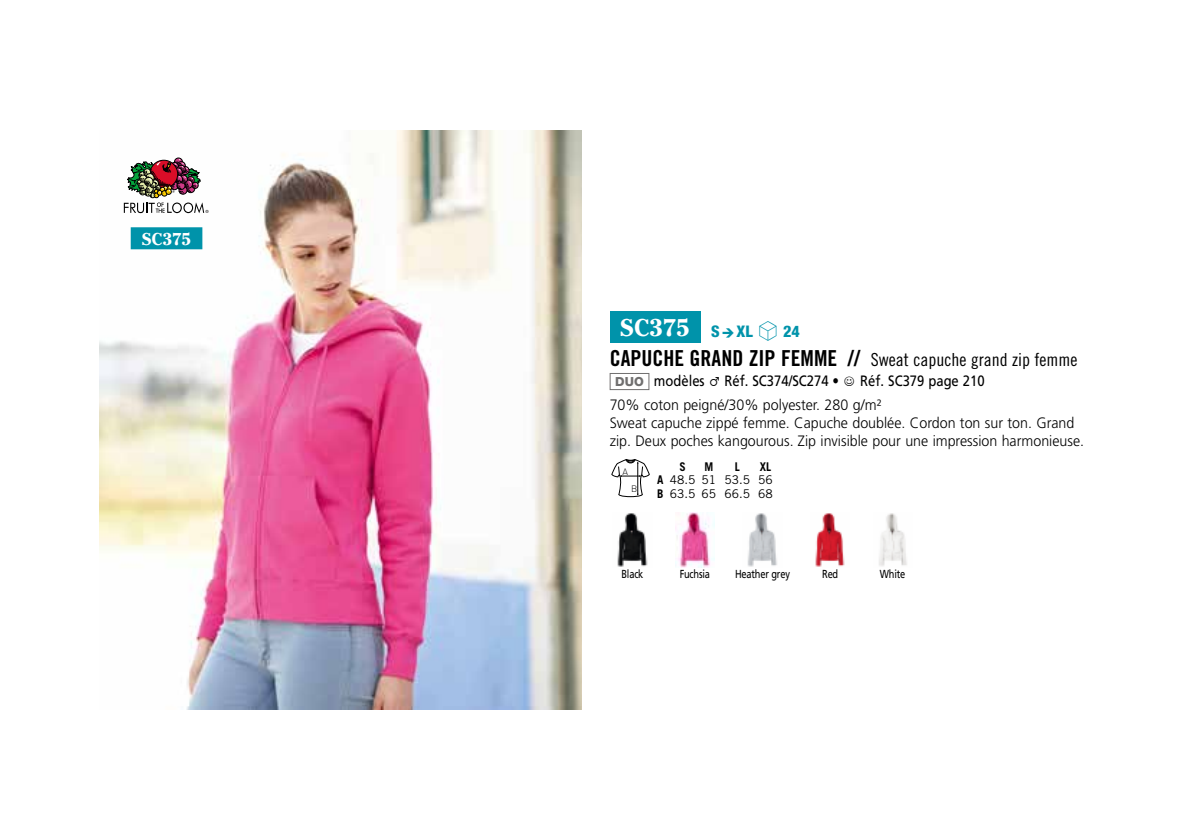
<style>
.page{position:relative;width:1191px;height:840px;background:#fff}
.page>*{position:absolute;margin:0;border:0;box-sizing:border-box;transform-origin:0 0}
.t1{font:700 24px "Cheltenham LT";color:#fff}
.t2{font:18px "Trade Gothic LT Cond Eighteen";color:#000}
.t3{font:700 17px "Cheltenham LT";color:#fff}
.t4{font:800 condensed 16px "Helvetica Neue LT";color:#0093aa}
.t5{font:300 15px/18px "Frutiger LT";color:#000;scale:.95 1}
.t6{font:15px/23.6px "Frutiger LT";color:#000;scale:.87 1}
.t7{font:12px/13.6px "Trade Gothic LT";color:#000}
.t8{font:700 12px "Trade Gothic LT";color:#000;scale:.95 1}
.t9{font:11.6px "Frutiger LT";letter-spacing:-.02em;color:#000;scale:.8 1}
.t10{font:300 9.2px "DIN";color:#000}
.s1{font-family:"Trade Gothic LT Bold Cond Twenty";font-size:22px}
.s2{font-family:"Helvetica Neue LT";font-weight:800;font-size:12.6px;color:#706f6f}
.s3{font-weight:300}
.s4{font-family:"Communications P06";font-weight:400;font-stretch:normal}
.s5{font-family:"Linotype Shapeshifter";font-weight:400;font-stretch:normal;font-size:26px}
.s6{font-weight:700}
</style>
<div class="page">
<img style="left:99px;top:130px;width:482px;height:579px">
<div style="left:609px;top:311px;width:91px;height:31px;background:#0093aa"></div>
<div style="left:609px;top:373px;width:40px;height:17px;border:1px solid #706f6f"></div>
<svg style="left:611px;top:459px;width:38px;height:37px"></svg>
<div style="left:174px;top:158px;width:9px;height:8px;border:1px solid #000;border-radius:50%"></div>
<svg style="left:124px;top:159px;width:85px;height:54px"></svg>
<div style="left:131px;top:227px;width:71px;height:22px;background:#0093aa"></div>
<img style="left:617px;top:513px;width:31px;height:54px">
<img style="left:675px;top:512px;width:39px;height:55px">
<img style="left:747px;top:513px;width:30px;height:54px">
<img style="left:815px;top:513px;width:30px;height:54px">
<img style="left:879px;top:513px;width:28px;height:53px">
<p class="t3" style="left:142px;top:228px;width:50px">SC375</p>
<h1 class="t1" style="left:620px;top:313px;width:71px">SC375</h1>
<p class="t2" style="left:609px;top:349px;width:469px"><span class="s1">CAPUCHE GRAND ZIP FEMME //</span> Sweat capuche grand zip femme</p>
<p class="t6" style="left:609px;top:369px;width:432px;text-indent:6px"><span class="s2">DUO</span> modèles ♂ Réf. SC374/SC274 • ☺ Réf. SC379 page 210<br><span class="s3">70% coton peigné/30% polyester. 280 g/m²</span></p>
<p class="t5" style="left:609px;top:414px;width:501px">Sweat capuche zippé femme. Capuche doublée. Cordon ton sur ton. Grand zip. Deux poches kangourous. Zip invisible pour une impression harmonieuse.</p>
<p class="t10" style="left:622px;top:466px;width:7px">A</p>
<p class="t10" style="left:631px;top:483px;width:8px">B</p>
<p class="t4" style="left:711px;top:321px;width:90px">S<span class="s4">a</span>XL <span class="s5">S</span> 24</p>
<p class="t8" style="left:679px;top:459px;width:8px">S</p>
<p class="t8" style="left:704px;top:459px;width:11px">M</p>
<p class="t8" style="left:734px;top:459px;width:7px">L</p>
<p class="t7" style="left:657px;top:459px;width:117px;text-indent:103px"><span class="s6">XL<br>A</span> 48.5 51 53.5 56<br><span class="s6">B</span> 63.5 65 66.5 68</p>
<p class="t9" style="left:621px;top:566px;width:29px">Black</p>
<p class="t9" style="left:679px;top:566px;width:39px">Fuchsia</p>
<p class="t9" style="left:735px;top:566px;width:70px">Heather grey</p>
<p class="t9" style="left:822px;top:566px;width:22px">Red</p>
<p class="t9" style="left:880px;top:566px;width:33px">White</p>
</div>
